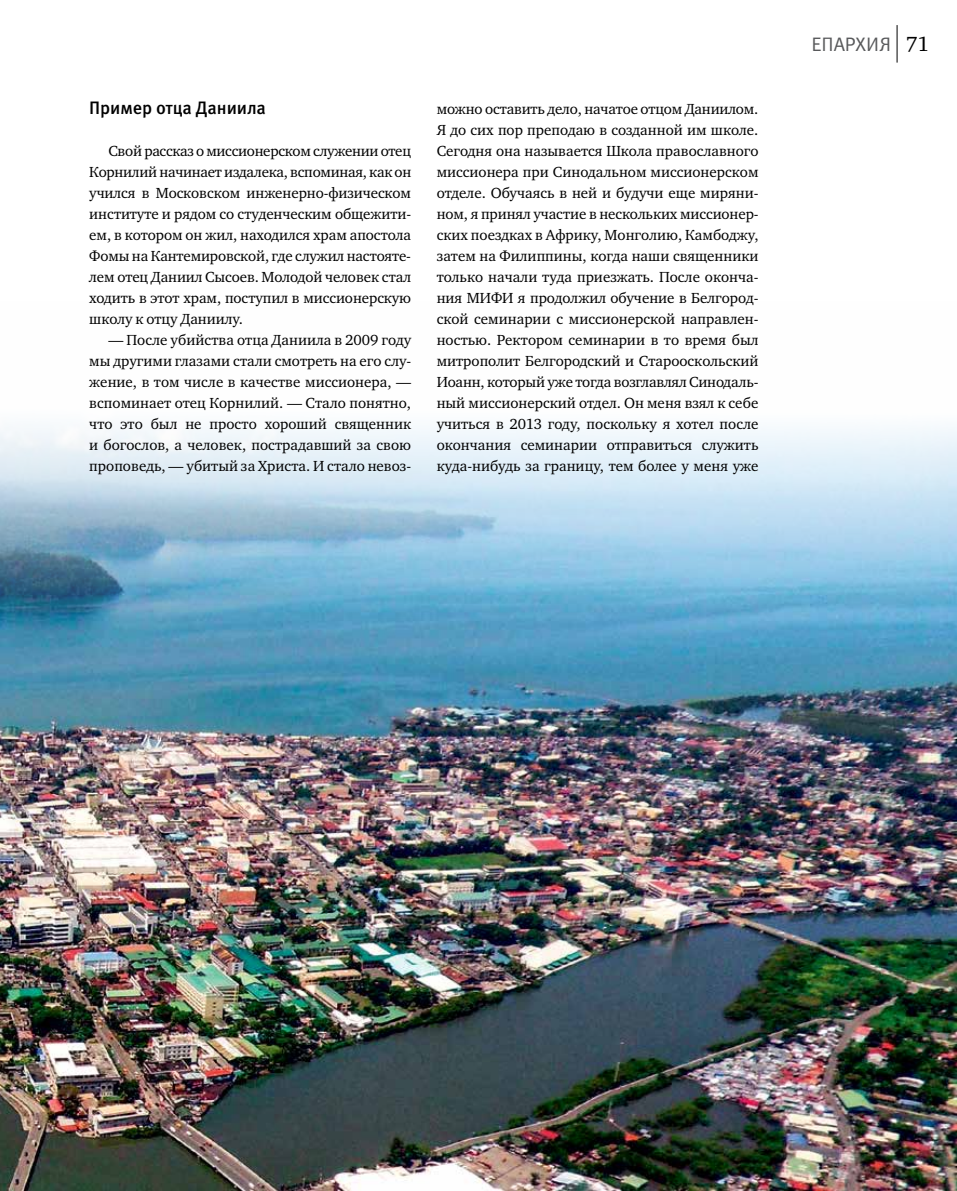
<style>
.page{position:relative;width:957px;height:1191px;background:#fff}
.page>*{position:absolute;margin:0;border:0;box-sizing:border-box;transform-origin:0 0}
.t1{font:19.5px "Meta Pro";letter-spacing:-.005em;color:#58595b}
.t2{font:500 18px "Meta Pro";letter-spacing:-.005em;color:#000}
.t3{font:15px/21px "Charter ITC";color:#000;text-align:justify}
.s1{font-family:"Charter ITC";font-size:21px;color:#000}
</style>
<div class="page">
<hr style="left:896px;top:25px;width:1px;height:38px;background:#000">
<img style="left:0;top:426px;width:957px;height:765px">
<p class="t2" style="left:89px;top:96px;width:178px">Пример отца Даниила</p>
<p class="t3" style="left:89px;top:140px;width:323px;text-indent:19px">Свой рассказ о миссионерском служении отец Корнилий начинает издалека, вспоминая, как он учился в Московском инженерно-физическом институте и рядом со студенческим общежити&shy;ем, в котором он жил, находился храм апостола Фомы на Кантемировской, где служил настояте&shy;лем отец Даниил Сысоев. Молодой человек стал ходить в этот храм, поступил в миссионерскую школу к отцу Даниилу.</p>
<p class="t3" style="left:89px;top:329px;width:323px;text-indent:19px">— После убийства отца Даниила в 2009 году мы другими глазами стали смотреть на его слу&shy;жение, в том числе в качестве миссионера, — вспоминает отец Корнилий. — Стало понятно, что это был не просто хороший священник и богослов, а человек, пострадавший за свою проповедь, — убитый за Христа. И стало невоз-</p>
<p class="t3" style="left:437px;top:98px;width:323px">можно оставить дело, начатое отцом Даниилом.<br>Я до сих пор преподаю в созданной им школе.<br>Сегодня она называется Школа православного миссионера при Синодальном миссионерском отделе. Обучаясь в ней и будучи еще миряни&shy;ном, я принял участие в нескольких миссионер&shy;ских поездках в Африку, Монголию, Камбоджу, затем на Филиппины, когда наши священники только начали туда приезжать. После оконча&shy;ния МИФИ я продолжил обучение в Белгород&shy;ской семинарии с миссионерской направлен&shy;ностью. Ректором семинарии в то время был митрополит Белгородский и Старооскольский Иоанн, который уже тогда возглавлял Синодаль&shy;ный миссионерский отдел. Он меня взял к себе учиться в 2013 году, поскольку я хотел после окончания семинарии отправиться служить куда-нибудь за границу, тем более у меня уже</p>
<h1 class="t1" style="left:811px;top:32px;width:119px">ЕПАРХИЯ <span class="s1">71</span></h1>
</div>
